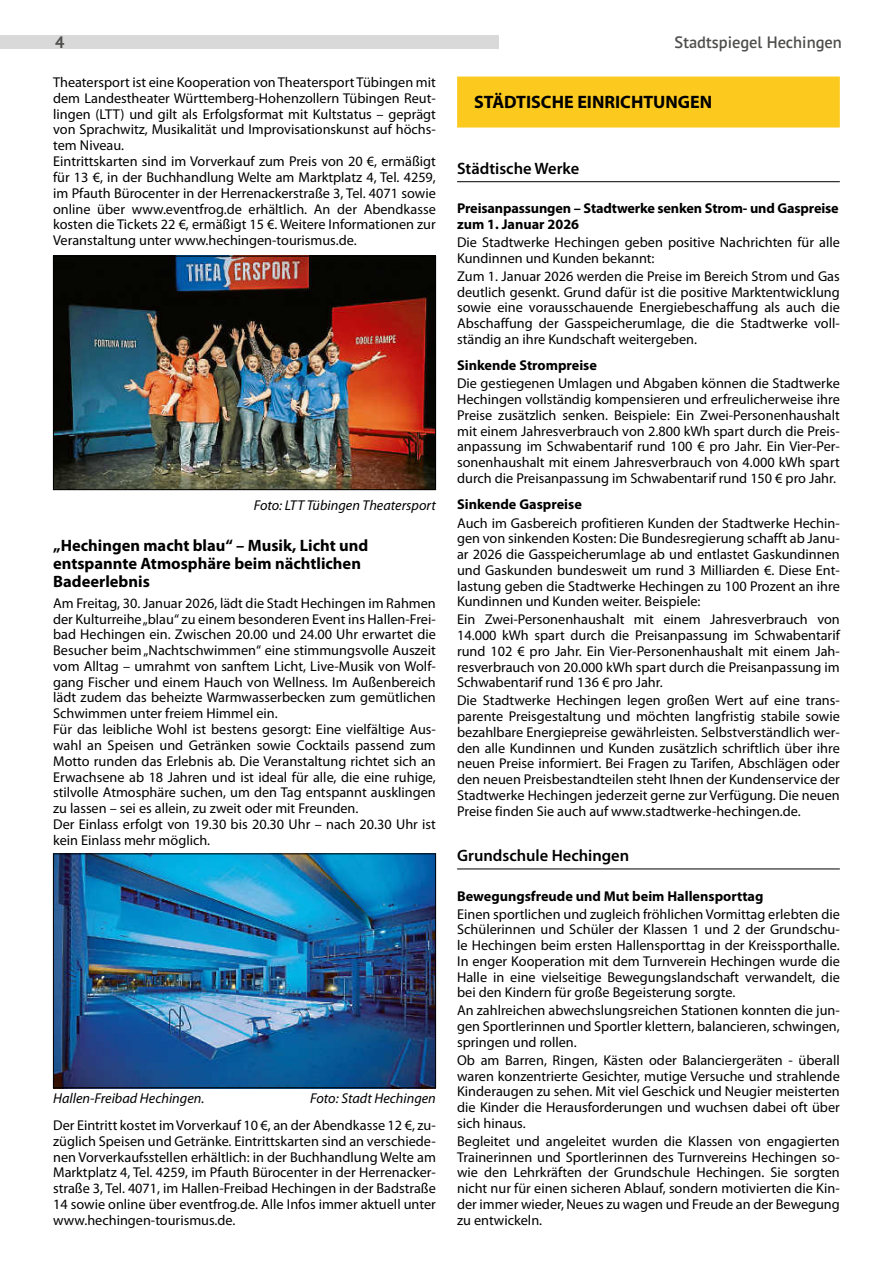
<style>
.page{position:relative;width:893px;height:1263px;background:#fff}
.page>*{position:absolute;margin:0;border:0;box-sizing:border-box;transform-origin:0 0}
.NM_Hauptrubrik{font:700 18px "Myriad Pro";color:#000}
.NM_Überschrift{font:700 16.5px/18px "Myriad Pro";color:#000}
.NM_Rubrik{font:600 16.5px "Myriad Pro";color:#000}
.t1{font:600 16.5px "PT Sans Pro";color:#4e4e4d}
.t2{font:700 16.5px "PT Sans Pro";color:#4e4e4d}
.NM_Textblock{font:14.25px/15.8px "Myriad Pro";color:#000;text-align:justify}
.NM_Bild{font:14.25px/15.8px "Myriad Pro";color:#000;text-align:justify}
.NM_Zwischenüberschrift{font:700 14.25px/15.8px "Myriad Pro";color:#000}
.NM_Bild-2{font:italic 14.25px "Myriad Pro";color:#000}
</style>
<div class="page">
<div style="left:0;top:35px;width:499px;height:13px;background:#d9d9d9"></div>
<img style="left:55px;top:258px;width:379px;height:230px">
<div style="left:53px;top:256px;width:383px;height:234px;border:1px solid #000"></div>
<img style="left:55px;top:855px;width:379px;height:231px">
<div style="left:53px;top:853px;width:383px;height:235px;border:1px solid #000"></div>
<div style="left:457px;top:77px;width:383px;height:51px;background:#fcca1e"></div>
<hr style="left:457px;top:181px;width:383px;height:1px;background:#000">
<hr style="left:457px;top:868px;width:383px;height:1px;background:#000">
<p class="t2" style="left:55px;top:31px;width:11px">4</p>
<p class="t1" style="left:675px;top:31px;width:169px">Stadtspiegel Hechingen</p>
<p class="NM_Textblock" style="left:53px;top:74px;width:384px">Theatersport ist eine Kooperation von Theatersport Tübingen mit dem Landestheater Württemberg-Hohenzollern Tübingen Reut&shy;lingen (LTT) und gilt als Erfolgsformat mit Kultstatus – geprägt von Sprachwitz, Musikalität und Improvisationskunst auf höchs&shy;tem Niveau.</p>
<p class="NM_Bild" style="left:53px;top:154px;width:384px">Eintrittskarten sind im Vorverkauf zum Preis von 20 €, ermäßigt für 13 €, in der Buchhandlung Welte am Marktplatz 4, Tel. 4259, im Pfauth Bürocenter in der Herrenackerstraße 3, Tel. 4071 sowie online über www.eventfrog.de erhältlich. An der Abendkasse kosten die Tickets 22 €, ermäßigt 15 €. Weitere Informationen zur Veranstaltung unter www.hechingen-tourismus.de.</p>
<p class="NM_Hauptrubrik" style="left:474px;top:90px;width:240px">STÄDTISCHE EINRICHTUNGEN</p>
<p class="NM_Rubrik" style="left:457px;top:158px;width:124px">Städtische Werke</p>
<p class="NM_Zwischenüberschrift" style="left:457px;top:200px;width:383px">Preisanpassungen – Stadtwerke senken Strom- und Gaspreise zum 1. Januar 2026</p>
<p class="NM_Textblock" style="left:457px;top:234px;width:384px">Die Stadtwerke Hechingen geben positive Nachrichten für alle<br>Kundinnen und Kunden bekannt:</p>
<p class="NM_Textblock" style="left:457px;top:268px;width:384px">Zum 1. Januar 2026 werden die Preise im Bereich Strom und Gas deutlich gesenkt. Grund dafür ist die positive Marktentwicklung sowie eine vorausschauende Energiebeschaffung als auch die Abschaffung der Gasspeicherumlage, die die Stadtwerke voll&shy;ständig an ihre Kundschaft weitergeben.</p>
<p class="NM_Zwischenüberschrift" style="left:457px;top:357px;width:141px">Sinkende Strompreise</p>
<p class="NM_Textblock" style="left:457px;top:376px;width:384px">Die gestiegenen Umlagen und Abgaben können die Stadtwerke Hechingen vollständig kompensieren und erfreulicherweise ihre Preise zusätzlich senken. Beispiele: Ein Zwei-Personenhaushalt mit einem Jahresverbrauch von 2.800 kWh spart durch die Preis&shy;anpassung im Schwabentarif rund 100 € pro Jahr. Ein Vier-Per&shy;sonenhaushalt mit einem Jahresverbrauch von 4.000 kWh spart durch die Preisanpassung im Schwabentarif rund 150 € pro Jahr.</p>
<p class="NM_Zwischenüberschrift" style="left:457px;top:496px;width:126px">Sinkende Gaspreise</p>
<p class="NM_Textblock" style="left:457px;top:515px;width:384px">Auch im Gasbereich profitieren Kunden der Stadtwerke Hechin&shy;gen von sinkenden Kosten: Die Bundesregierung schafft ab Janu&shy;ar 2026 die Gasspeicherumlage ab und entlastet Gaskundinnen und Gaskunden bundesweit um rund 3 Milliarden €. Diese Ent&shy;lastung geben die Stadtwerke Hechingen zu 100 Prozent an ihre Kundinnen und Kunden weiter. Beispiele:</p>
<p class="NM_Textblock" style="left:457px;top:611px;width:384px">Ein Zwei-Personenhaushalt mit einem Jahresverbrauch von 14.000 kWh spart durch die Preisanpassung im Schwabentarif rund 102 € pro Jahr. Ein Vier-Personenhaushalt mit einem Jah&shy;resverbrauch von 20.000 kWh spart durch die Preisanpassung im Schwabentarif rund 136 € pro Jahr.</p>
<p class="NM_Textblock" style="left:457px;top:692px;width:384px">Die Stadtwerke Hechingen legen großen Wert auf eine trans&shy;parente Preisgestaltung und möchten langfristig stabile sowie bezahlbare Energiepreise gewährleisten. Selbstverständlich wer&shy;den alle Kundinnen und Kunden zusätzlich schriftlich über ihre neuen Preise informiert. Bei Fragen zu Tarifen, Abschlägen oder den neuen Preisbestandteilen steht Ihnen der Kundenservice der Stadtwerke Hechingen jederzeit gerne zur Verfügung. Die neuen Preise finden Sie auch auf www.stadtwerke-hechingen.de.</p>
<p class="NM_Rubrik" style="left:457px;top:845px;width:174px">Grundschule Hechingen</p>
<p class="NM_Zwischenüberschrift" style="left:457px;top:887px;width:308px">Bewegungsfreude und Mut beim Hallensporttag</p>
<p class="NM_Textblock" style="left:457px;top:906px;width:384px">Einen sportlichen und zugleich fröhlichen Vormittag erlebten die Schülerinnen und Schüler der Klassen 1 und 2 der Grundschu&shy;le Hechingen beim ersten Hallensporttag in der Kreissporthalle.<br>In enger Kooperation mit dem Turnverein Hechingen wurde die Halle in eine vielseitige Bewegungslandschaft verwandelt, die bei den Kindern für große Begeisterung sorgte.</p>
<p class="NM_Textblock" style="left:457px;top:1002px;width:384px">An zahlreichen abwechslungsreichen Stationen konnten die jun&shy;gen Sportlerinnen und Sportler klettern, balancieren, schwingen, springen und rollen.</p>
<p class="NM_Textblock" style="left:457px;top:1052px;width:384px">Ob am Barren, Ringen, Kästen oder Balanciergeräten - überall waren konzentrierte Gesichter, mutige Versuche und strahlende Kinderaugen zu sehen. Mit viel Geschick und Neugier meisterten die Kinder die Herausforderungen und wuchsen dabei oft über sich hinaus.</p>
<p class="NM_Textblock" style="left:457px;top:1133px;width:384px">Begleitet und angeleitet wurden die Klassen von engagierten Trainerinnen und Sportlerinnen des Turnvereins Hechingen so&shy;wie den Lehrkräften der Grundschule Hechingen. Sie sorgten nicht nur für einen sicheren Ablauf, sondern motivierten die Kin&shy;der immer wieder, Neues zu wagen und Freude an der Bewegung zu entwickeln.</p>
<p class="NM_Bild-2" style="left:254px;top:496px;width:184px">Foto: LTT Tübingen Theatersport</p>
<p class="NM_Überschrift" style="left:53px;top:536px;width:317px">„Hechingen macht blau“ – Musik, Licht und entspannte Atmosphäre beim nächtlichen<br>Badeerlebnis</p>
<p class="NM_Textblock" style="left:53px;top:595px;width:384px">Am Freitag, 30. Januar 2026, lädt die Stadt Hechingen im Rahmen der Kulturreihe „blau“ zu einem besonderen Event ins Hallen-Frei&shy;bad Hechingen ein. Zwischen 20.00 und 24.00 Uhr erwartet die Besucher beim „Nachtschwimmen“ eine stimmungsvolle Auszeit vom Alltag – umrahmt von sanftem Licht, Live-Musik von Wolf&shy;gang Fischer und einem Hauch von Wellness. Im Außenbereich lädt zudem das beheizte Warmwasserbecken zum gemütlichen Schwimmen unter freiem Himmel ein.</p>
<p class="NM_Textblock" style="left:53px;top:721px;width:384px">Für das leibliche Wohl ist bestens gesorgt: Eine vielfältige Aus&shy;wahl an Speisen und Getränken sowie Cocktails passend zum Motto runden das Erlebnis ab. Die Veranstaltung richtet sich an Erwachsene ab 18 Jahren und ist ideal für alle, die eine ruhige, stilvolle Atmosphäre suchen, um den Tag entspannt ausklingen zu lassen – sei es allein, zu zweit oder mit Freunden.</p>
<p class="NM_Bild" style="left:53px;top:816px;width:384px">Der Einlass erfolgt von 19.30 bis 20.30 Uhr – nach 20.30 Uhr ist kein Einlass mehr möglich.</p>
<p class="NM_Bild-2" style="left:53px;top:1090px;width:153px">Hallen-Freibad Hechingen.</p>
<p class="NM_Bild-2" style="left:310px;top:1090px;width:127px">Foto: Stadt Hechingen</p>
<p class="NM_Textblock" style="left:53px;top:1117px;width:384px">Der Eintritt kostet im Vorverkauf 10 €, an der Abendkasse 12 €, zu&shy;züglich Speisen und Getränke. Eintrittskarten sind an verschiede&shy;nen Vorverkaufsstellen erhältlich: in der Buchhandlung Welte am Marktplatz 4, Tel. 4259, im Pfauth Bürocenter in der Herrenacker&shy;straße 3, Tel. 4071, im Hallen-Freibad Hechingen in der Badstraße 14 sowie online über eventfrog.de. Alle Infos immer aktuell unter www.hechingen-tourismus.de.</p>
</div>
